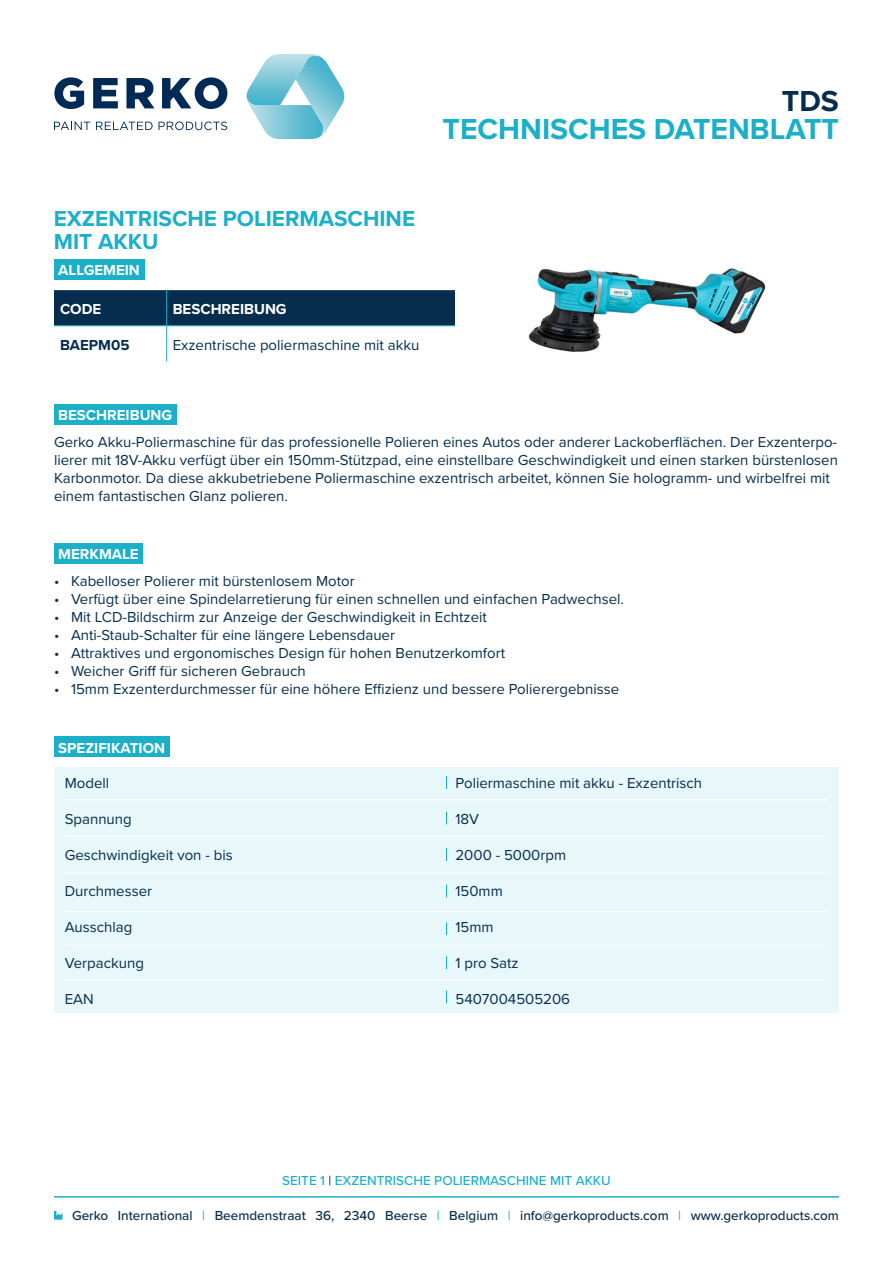
<style>
.page{position:relative;width:893px;height:1263px;background:#fff}
.page>*{position:absolute;margin:0;border:0;box-sizing:border-box;transform-origin:0 0}
.t1{font:700 30px "Proxima Nova";color:#1bafc8}
.t2{font:700 30px "Proxima Nova";color:#062d4d}
.t3{font:700 22.5px "Proxima Nova";color:#1bafc8}
.Alineastijl{font:15px/18px "Proxima Nova";color:#062d4d}
.t4{font:700 15px "Proxima Nova";color:#fff}
.Opsomming{font:15px "Proxima Nova";color:#062d4d}
.t5{font:700 15px "Proxima Nova";color:#062d4d}
.t6{font:500 13.5px "Proxima Nova";color:#062d4d}
.t7{font:500 13.5px "Proxima Nova";color:#1bafc8}
.s1{color:#062d4d}
.s2{color:#1bafc8}
</style>
<div class="page">
<div style="left:54px;top:290px;width:401px;height:35px;background:#062d4d"></div>
<hr style="left:166px;top:290px;width:1px;height:35px;background:#1bafc8">
<hr style="left:54px;top:325px;width:113px;height:1px;background:#1bafc8">
<hr style="left:167px;top:325px;width:672px;height:1px;background:#1bafc8">
<hr style="left:166px;top:326px;width:1px;height:35px;background:#1bafc8">
<div style="left:54px;top:404px;width:123px;height:20px;background:#1bafc8"></div>
<div style="left:54px;top:259px;width:90px;height:21px;background:#1bafc8"></div>
<div style="left:54px;top:543px;width:89px;height:21px;background:#1bafc8"></div>
<div style="left:54px;top:768px;width:785px;height:245px;background:#e8f7f9"></div>
<div style="left:54px;top:737px;width:115px;height:20px;background:#1bafc8"></div>
<hr style="left:65px;top:799px;width:763px;height:1px;background:#fff">
<hr style="left:65px;top:836px;width:763px;height:1px;background:#fff">
<hr style="left:65px;top:911px;width:763px;height:1px;background:#fff">
<hr style="left:65px;top:945px;width:763px;height:1px;background:#fff">
<hr style="left:65px;top:979px;width:763px;height:1px;background:#fff">
<hr style="left:65px;top:872px;width:763px;height:1px;background:#fff">
<svg style="left:446px;top:776px;width:1px;height:13px"></svg>
<svg style="left:446px;top:812px;width:1px;height:12px"></svg>
<svg style="left:446px;top:848px;width:1px;height:13px"></svg>
<svg style="left:446px;top:885px;width:1px;height:12px"></svg>
<svg style="left:446px;top:922px;width:1px;height:13px"></svg>
<svg style="left:446px;top:956px;width:1px;height:13px"></svg>
<svg style="left:446px;top:990px;width:1px;height:13px"></svg>
<svg style="left:54px;top:122px;width:36px;height:8px"></svg>
<svg style="left:96px;top:122px;width:57px;height:8px"></svg>
<svg style="left:159px;top:122px;width:68px;height:8px"></svg>
<svg style="left:54px;top:77px;width:30px;height:32px"></svg>
<svg style="left:93px;top:78px;width:25px;height:30px"></svg>
<svg style="left:126px;top:78px;width:28px;height:30px"></svg>
<svg style="left:162px;top:77px;width:65px;height:32px"></svg>
<svg style="left:246px;top:54px;width:98px;height:85px"></svg>
<svg style="left:54px;top:1211px;width:8px;height:8px"></svg>
<hr style="left:54px;top:1196px;width:785px;height:1px;background:#1bafc8">
<img style="left:456px;top:268px;width:383px;height:84px">
<p class="t2" style="left:782px;top:78px;width:58px">TDS</p>
<p class="t1" style="left:443px;top:107px;width:398px">TECHNISCHES DATENBLATT</p>
<p class="t3" style="left:54px;top:202px;width:363px">EXZENTRISCHE POLIERMASCHINE</p>
<p class="t3" style="left:54px;top:224px;width:106px">MIT AKKU</p>
<p class="t4" style="left:58px;top:259px;width:83px">ALLGEMEIN</p>
<p class="t4" style="left:60px;top:298px;width:43px">CODE</p>
<p class="t4" style="left:173px;top:298px;width:116px">BESCHREIBUNG</p>
<p class="t5" style="left:60px;top:333px;width:71px">BAEPM05</p>
<p class="Alineastijl" style="left:173px;top:335px;width:248px">Exzentrische poliermaschine mit akku</p>
<p class="t4" style="left:58px;top:404px;width:116px">BESCHREIBUNG</p>
<p class="Alineastijl" style="left:54px;top:432px;width:785px">Gerko Akku-Poliermaschine für das professionelle Polieren eines Autos oder anderer Lackoberflächen. Der Exzenterpo&shy;lierer mit 18V-Akku verfügt über ein 150mm-Stützpad, eine einstellbare Geschwindigkeit und einen starken bürstenlosen Karbonmotor. Da diese akkubetriebene Poliermaschine exzentrisch arbeitet, können Sie hologramm- und wirbelfrei mit einem fantastischen Glanz polieren.</p>
<p class="t4" style="left:58px;top:543px;width:82px">MERKMALE</p>
<p class="Alineastijl" style="left:54px;top:571px;width:302px">• Kabelloser Polierer mit bürstenlosem Motor</p>
<p class="Alineastijl" style="left:54px;top:589px;width:571px">• Verfügt über eine Spindelarretierung für einen schnellen und einfachen Padwechsel.</p>
<p class="Alineastijl" style="left:54px;top:607px;width:434px">• Mit LCD-Bildschirm zur Anzeige der Geschwindigkeit in Echtzeit</p>
<p class="Alineastijl" style="left:54px;top:625px;width:342px">• Anti-Staub-Schalter für eine längere Lebensdauer</p>
<p class="Alineastijl" style="left:54px;top:643px;width:453px">• Attraktives und ergonomisches Design für hohen Benutzerkomfort</p>
<p class="Alineastijl" style="left:54px;top:661px;width:253px">• Weicher Griff für sicheren Gebrauch</p>
<p class="Alineastijl" style="left:54px;top:679px;width:567px">• 15mm Exzenterdurchmesser für eine höhere Effizienz und bessere Polierergebnisse</p>
<p class="t4" style="left:58px;top:736px;width:108px">SPEZIFIKATION</p>
<p class="Alineastijl" style="left:65px;top:773px;width:46px">Modell</p>
<p class="Alineastijl" style="left:65px;top:809px;width:68px">Spannung</p>
<p class="Alineastijl" style="left:65px;top:845px;width:169px">Geschwindigkeit von - bis</p>
<p class="Alineastijl" style="left:65px;top:881px;width:89px">Durchmesser</p>
<p class="Opsomming" style="left:65px;top:916px;width:69px">Ausschlag</p>
<p class="Alineastijl" style="left:65px;top:953px;width:81px">Verpackung</p>
<p class="Alineastijl" style="left:65px;top:989px;width:31px">EAN</p>
<p class="Alineastijl" style="left:455px;top:773px;width:248px">Poliermaschine mit akku - Exzentrisch</p>
<p class="Alineastijl" style="left:455px;top:809px;width:25px">18V</p>
<p class="Alineastijl" style="left:455px;top:845px;width:112px">2000 - 5000rpm</p>
<p class="Alineastijl" style="left:455px;top:881px;width:49px">150mm</p>
<p class="Alineastijl" style="left:455px;top:917px;width:40px">15mm</p>
<p class="Alineastijl" style="left:455px;top:953px;width:65px">1 pro Satz</p>
<p class="Alineastijl" style="left:455px;top:989px;width:116px">5407004505206</p>
<p class="t7" style="left:282px;top:1170px;width:330px">SEITE 1 <span class="s1">|</span> EXZENTRISCHE POLIERMASCHINE MIT AKKU</p>
<p class="t6" style="left:72px;top:1205px;width:768px">Gerko International <span class="s2">|</span> Beemdenstraat 36, 2340 Beerse <span class="s2">|</span> Belgium <span class="s2">|</span> info@gerkoproducts.com <span class="s2">|</span> www.gerkoproducts.com</p>
</div>
